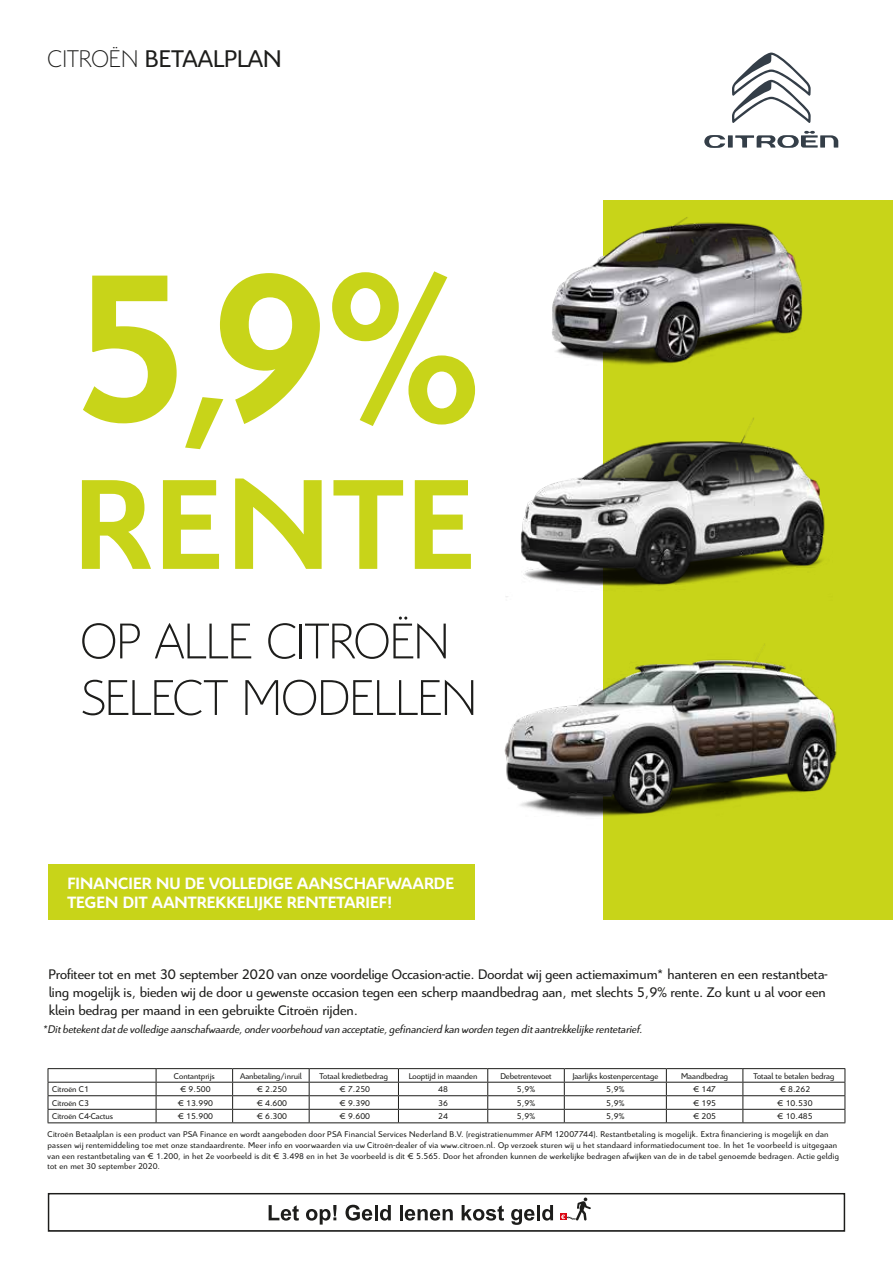
<style>
.page{position:relative;width:893px;height:1263px;background:#fff}
.page>*{position:absolute;margin:0;border:0;box-sizing:border-box;transform-origin:0 0}
.t1{font:700 226.2px "Citroen";color:#c8d419;scale:.95 1}
.t2{font:700 138.15px "Citroen";letter-spacing:.03em;color:#c8d419}
.t3{font:300 54.15px/56.6px "Citroen";letter-spacing:-.015em;color:#1d1d1b}
.t4{font:26.1px "Citroen";color:#1d1d1b}
.t5{font:700 17.7px/19.5px "Citroen";letter-spacing:.005em;color:#fff}
.t6{font:15px/18px "Citroen";color:#1d1d1b;text-align:justify}
.t7{font:italic 12px "Citroen";color:#1d1d1b}
.t8{font:9px/10.8px "Citroen";letter-spacing:.025em;color:#1d1d1b}
.t9{font:9px "Citroen";color:#1d1d1b}
.s1{font-weight:300}
</style>
<div class="page">
<hr style="left:48px;top:1068px;width:108px;height:1px;background:#1d1d1b">
<hr style="left:156px;top:1068px;width:77px;height:1px;background:#1d1d1b">
<hr style="left:233px;top:1068px;width:76px;height:1px;background:#1d1d1b">
<hr style="left:309px;top:1068px;width:89px;height:1px;background:#1d1d1b">
<hr style="left:398px;top:1068px;width:90px;height:1px;background:#1d1d1b">
<hr style="left:488px;top:1068px;width:76px;height:1px;background:#1d1d1b">
<hr style="left:564px;top:1068px;width:102px;height:1px;background:#1d1d1b">
<hr style="left:666px;top:1068px;width:77px;height:1px;background:#1d1d1b">
<hr style="left:743px;top:1068px;width:102px;height:1px;background:#1d1d1b">
<hr style="left:48px;top:1082px;width:108px;height:1px;background:#1d1d1b">
<hr style="left:156px;top:1082px;width:77px;height:1px;background:#1d1d1b">
<hr style="left:233px;top:1082px;width:76px;height:1px;background:#1d1d1b">
<hr style="left:309px;top:1082px;width:89px;height:1px;background:#1d1d1b">
<hr style="left:398px;top:1082px;width:90px;height:1px;background:#1d1d1b">
<hr style="left:488px;top:1082px;width:76px;height:1px;background:#1d1d1b">
<hr style="left:564px;top:1082px;width:102px;height:1px;background:#1d1d1b">
<hr style="left:666px;top:1082px;width:77px;height:1px;background:#1d1d1b">
<hr style="left:743px;top:1082px;width:102px;height:1px;background:#1d1d1b">
<hr style="left:48px;top:1095px;width:108px;height:1px;background:#1d1d1b">
<hr style="left:156px;top:1095px;width:77px;height:1px;background:#1d1d1b">
<hr style="left:233px;top:1095px;width:76px;height:1px;background:#1d1d1b">
<hr style="left:309px;top:1095px;width:89px;height:1px;background:#1d1d1b">
<hr style="left:398px;top:1095px;width:90px;height:1px;background:#1d1d1b">
<hr style="left:488px;top:1095px;width:76px;height:1px;background:#1d1d1b">
<hr style="left:564px;top:1095px;width:102px;height:1px;background:#1d1d1b">
<hr style="left:666px;top:1095px;width:77px;height:1px;background:#1d1d1b">
<hr style="left:743px;top:1095px;width:102px;height:1px;background:#1d1d1b">
<hr style="left:48px;top:1109px;width:108px;height:1px;background:#1d1d1b">
<svg style="left:48px;top:1069px;width:1px;height:53px"></svg>
<hr style="left:156px;top:1109px;width:77px;height:1px;background:#1d1d1b">
<svg style="left:156px;top:1069px;width:1px;height:53px"></svg>
<hr style="left:233px;top:1109px;width:76px;height:1px;background:#1d1d1b">
<svg style="left:232px;top:1069px;width:1px;height:53px"></svg>
<hr style="left:309px;top:1109px;width:89px;height:1px;background:#1d1d1b">
<svg style="left:309px;top:1069px;width:1px;height:53px"></svg>
<hr style="left:398px;top:1109px;width:90px;height:1px;background:#1d1d1b">
<svg style="left:398px;top:1069px;width:1px;height:53px"></svg>
<hr style="left:488px;top:1109px;width:76px;height:1px;background:#1d1d1b">
<svg style="left:487px;top:1069px;width:1px;height:53px"></svg>
<hr style="left:564px;top:1109px;width:102px;height:1px;background:#1d1d1b">
<svg style="left:564px;top:1069px;width:1px;height:53px"></svg>
<hr style="left:666px;top:1109px;width:77px;height:1px;background:#1d1d1b">
<svg style="left:666px;top:1069px;width:1px;height:53px"></svg>
<hr style="left:743px;top:1109px;width:102px;height:1px;background:#1d1d1b">
<svg style="left:742px;top:1069px;width:1px;height:53px"></svg>
<svg style="left:845px;top:1069px;width:1px;height:53px"></svg>
<hr style="left:48px;top:1122px;width:108px;height:1px;background:#1d1d1b">
<hr style="left:156px;top:1122px;width:77px;height:1px;background:#1d1d1b">
<hr style="left:233px;top:1122px;width:76px;height:1px;background:#1d1d1b">
<hr style="left:309px;top:1122px;width:89px;height:1px;background:#1d1d1b">
<hr style="left:398px;top:1122px;width:90px;height:1px;background:#1d1d1b">
<hr style="left:488px;top:1122px;width:76px;height:1px;background:#1d1d1b">
<hr style="left:564px;top:1122px;width:102px;height:1px;background:#1d1d1b">
<hr style="left:666px;top:1122px;width:77px;height:1px;background:#1d1d1b">
<hr style="left:743px;top:1122px;width:102px;height:1px;background:#1d1d1b">
<svg style="left:268px;top:1197px;width:323px;height:28px"></svg>
<div style="left:48px;top:1193px;width:797px;height:39px;border:1px solid #1d1d1b"></div>
<div style="left:604px;top:200px;width:289px;height:719px;background:#c8d419"></div>
<div style="left:48px;top:864px;width:426px;height:55px;background:#c8d419"></div>
<img style="left:520px;top:413px;width:305px;height:145px">
<img style="left:552px;top:204px;width:251px;height:177px">
<img style="left:504px;top:558px;width:333px;height:297px">
<svg style="left:704px;top:131px;width:134px;height:17px"></svg>
<svg style="left:732px;top:53px;width:79px;height:70px"></svg>
<h3 class="t4" style="left:48px;top:44px;width:235px"><span class="s1">CITROËN</span> BETAALPLAN</h3>
<h1 class="t1" style="left:71px;top:214px;width:431px">5,9%</h1>
<h2 class="t2" style="left:73px;top:442px;width:402px">RENTE</h2>
<h3 class="t3" style="left:81px;top:613px;width:398px">OP ALLE CITROËN<br>SELECT MODELLEN</h3>
<h3 class="t5" style="left:67px;top:873px;width:388px">FINANCIER NU DE VOLLEDIGE AANSCHAFWAARDE<br>TEGEN DIT AANTREKKELIJKE RENTETARIEF!</h3>
<p class="t6" style="left:49px;top:965px;width:780px">Profiteer tot en met 30 september 2020 van onze voordelige Occasion-actie. Doordat wij geen actiemaximum* hanteren en een restantbeta&shy;ling mogelijk is, bieden wij de door u gewenste occasion tegen een scherp maandbedrag aan, met slechts 5,9% rente. Zo kunt u al voor een klein bedrag per maand in een gebruikte Citroën rijden.</p>
<h3 class="t7" style="left:43px;top:1022px;width:601px">*Dit betekent dat de volledige aanschafwaarde, onder voorbehoud van acceptatie, gefinancierd kan worden tegen dit aantrekkelijke rentetarief.</h3>
<p class="t9" style="left:174px;top:1071px;width:42px">Contantprijs</p>
<p class="t9" style="left:240px;top:1071px;width:63px">Aanbetaling/inruil</p>
<p class="t9" style="left:320px;top:1071px;width:70px">Totaal kredietbedrag</p>
<p class="t9" style="left:409px;top:1071px;width:70px">Looptijd in maanden</p>
<p class="t9" style="left:500px;top:1071px;width:53px">Debetrentevoet</p>
<p class="t9" style="left:572px;top:1071px;width:87px">Jaarlijks kostenpercentage</p>
<p class="t9" style="left:681px;top:1071px;width:49px">Maandbedrag</p>
<p class="t9" style="left:753px;top:1071px;width:82px">Totaal te betalen bedrag</p>
<p class="t9" style="left:52px;top:1084px;width:38px">Citroën C1</p>
<p class="t8" style="left:180px;top:1084px;width:32px">€ 9.500</p>
<p class="t8" style="left:257px;top:1084px;width:32px">€ 2.250</p>
<p class="t8" style="left:340px;top:1084px;width:32px">€ 7.250</p>
<p class="t8" style="left:438px;top:1084px;width:11px">48</p>
<p class="t8" style="left:517px;top:1084px;width:20px">5,9%</p>
<p class="t8" style="left:606px;top:1084px;width:20px">5,9%</p>
<p class="t8" style="left:693px;top:1084px;width:25px">€ 147</p>
<p class="t8" style="left:780px;top:1084px;width:32px">€ 8.262</p>
<p class="t9" style="left:52px;top:1098px;width:38px">Citroën C3</p>
<p class="t8" style="left:178px;top:1097px;width:37px">€ 13.990</p>
<p class="t8" style="left:257px;top:1097px;width:32px">€ 4.600</p>
<p class="t8" style="left:340px;top:1097px;width:32px">€ 9.390</p>
<p class="t8" style="left:438px;top:1097px;width:11px">36</p>
<p class="t8" style="left:517px;top:1097px;width:20px">5,9%</p>
<p class="t8" style="left:606px;top:1097px;width:20px">5,9%</p>
<p class="t8" style="left:693px;top:1097px;width:25px">€ 195</p>
<p class="t8" style="left:777px;top:1097px;width:37px">€ 10.530</p>
<p class="t9" style="left:52px;top:1111px;width:62px">Citroën C4-Cactus</p>
<p class="t8" style="left:178px;top:1111px;width:37px">€ 15.900</p>
<p class="t8" style="left:257px;top:1111px;width:32px">€ 6.300</p>
<p class="t8" style="left:340px;top:1111px;width:32px">€ 9.600</p>
<p class="t8" style="left:438px;top:1111px;width:11px">24</p>
<p class="t8" style="left:517px;top:1111px;width:20px">5,9%</p>
<p class="t8" style="left:606px;top:1111px;width:20px">5,9%</p>
<p class="t8" style="left:693px;top:1111px;width:25px">€ 205</p>
<p class="t8" style="left:48px;top:1108px;width:783px;line-height:17.5px;text-indent:730px">€ 10.485<br>Citroën Betaalplan is een product van PSA Finance en wordt aangeboden door PSA Financial Services Nederland B.V. (registratienummer AFM 12007744). Restantbetaling is mogelijk. Extra financiering is mogelijk en dan</p>
<p class="t8" style="left:48px;top:1139px;width:793px">passen wij rentemiddeling toe met onze standaardrente. Meer info en voorwaarden via uw Citroën-dealer of via www.citroen.nl. Op verzoek sturen wij u het standaard informatiedocument toe. In het 1e voorbeeld is uitgegaan van een restantbetaling van € 1.200, in het 2e voorbeeld is dit € 3.498 en in het 3e voorbeeld is dit € 5.565. Door het afronden kunnen de werkelijke bedragen afwijken van de in de tabel genoemde bedragen. Actie geldig tot en met 30 september 2020.</p>
</div>
